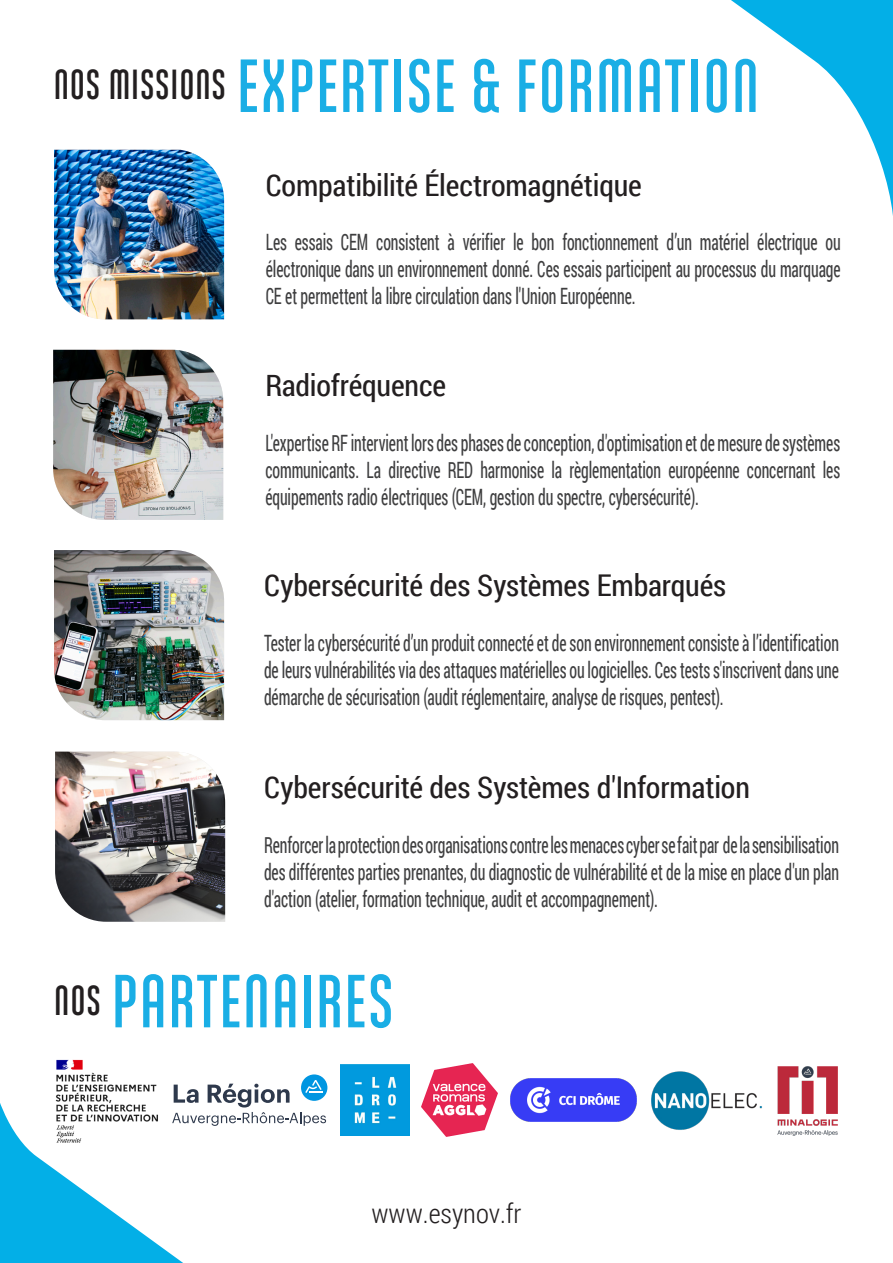
<style>
.page{position:relative;width:893px;height:1263px;background:#fff}
.page>*{position:absolute;margin:0;border:0;box-sizing:border-box;transform-origin:0 0}
.t1{font:700 75px "Ando";letter-spacing:.02em;color:#1aaee5}
.t2{font:700 42px "Ando";letter-spacing:.02em;color:#231f20}
.t3{font:30px "Roboto Condensed";letter-spacing:-.005em;color:#231f20}
.t4{font:300 27px "Roboto Condensed";color:#231f20}
.t5{font:22.5px/27px "Roboto Condensed";letter-spacing:-.005em;color:#3e3e3f;text-align:justify;scale:.7 1}
</style>
<div class="page">
<svg style="left:731px;top:0;width:162px;height:216px"></svg>
<svg style="left:0;top:1103px;width:183px;height:160px;fill:#03afe7"></svg>
<svg style="left:301px;top:1074px;width:26px;height:27px"></svg>
<svg style="left:172px;top:1080px;width:154px;height:46px"></svg>
<img style="left:53px;top:1059px;width:106px;height:88px">
<img style="left:510px;top:1079px;width:127px;height:42px">
<img style="left:422px;top:1064px;width:76px;height:72px">
<img style="left:340px;top:1065px;width:69px;height:70px">
<img style="left:777px;top:1066px;width:61px;height:70px">
<img style="left:651px;top:1071px;width:111px;height:59px">
<img style="left:54px;top:150px;width:170px;height:169px">
<img style="left:53px;top:350px;width:170px;height:170px">
<img style="left:54px;top:550px;width:170px;height:170px">
<img style="left:55px;top:752px;width:170px;height:170px">
<p class="t2" style="left:54px;top:63px;width:174px">NOS MISSIONS</p>
<p class="t1" style="left:237px;top:47px;width:524px">EXPERTISE &amp; FORMATION</p>
<p class="t3" style="left:266px;top:165px;width:377px">Compatibilité Électromagnétique</p>
<p class="t5" style="left:266px;top:228px;width:823px">Les essais CEM consistent à vérifier le bon fonctionnement d’un matériel électrique ou électronique dans un environnement donné. Ces essais participent au processus du marquage CE et permettent la libre circulation dans l'Union Européenne.</p>
<p class="t3" style="left:265px;top:365px;width:182px">Radiofréquence</p>
<p class="t5" style="left:265px;top:429px;width:823px">L'expertise RF intervient lors des phases de conception, d'optimisation et de mesure de systèmes communicants. La directive RED harmonise la règlementation européenne concernant les équipements radio électriques (CEM, gestion du spectre, cybersécurité).</p>
<p class="t3" style="left:264px;top:565px;width:464px">Cybersécurité des Systèmes Embarqués</p>
<p class="t5" style="left:264px;top:629px;width:823px">Tester la cybersécurité d’un produit connecté et de son environnement consiste à l’identification de leurs vulnérabilités via des attaques matérielles ou logicielles. Ces tests s'inscrivent dans une démarche de sécurisation (audit réglementaire, analyse de risques, pentest).</p>
<p class="t3" style="left:264px;top:766px;width:487px">Cybersécurité des Systèmes d'Information</p>
<p class="t5" style="left:264px;top:830px;width:823px">Renforcer la protection des organisations contre les menaces cyber se fait par de la sensibilisation des différentes parties prenantes, du diagnostic de vulnérabilité et de la mise en place d'un plan d'action (atelier, formation technique, audit et accompagnement).</p>
<p class="t2" style="left:54px;top:978px;width:48px">NOS</p>
<p class="t1" style="left:112px;top:962px;width:283px">PARTENAIRES</p>
<p class="t4" style="left:371px;top:1195px;width:152px">www.esynov.fr</p>
</div>
